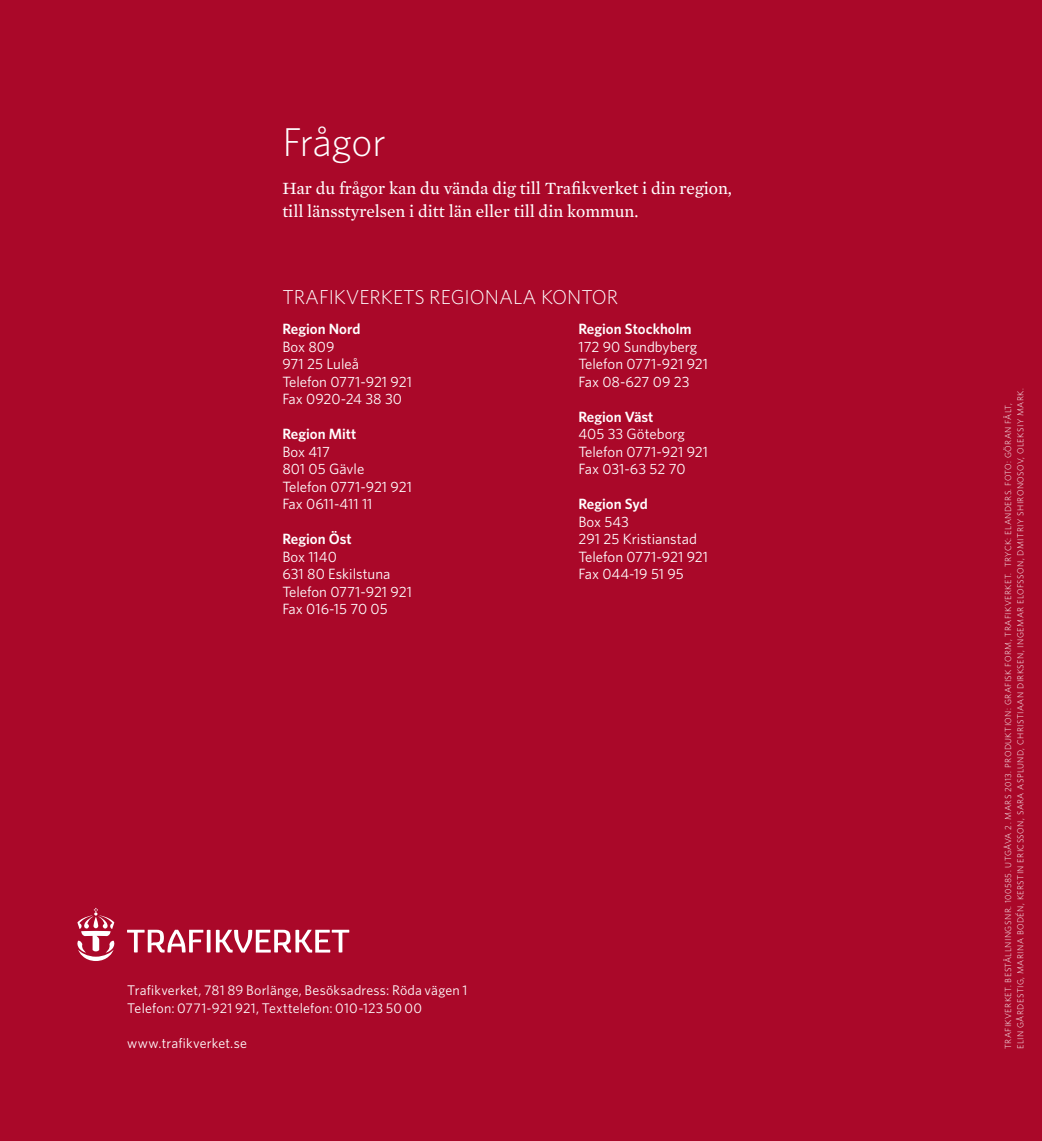
<style>
.page{position:relative;width:1042px;height:1141px;background:#aa0829}
.page>*{position:absolute;margin:0;border:0;box-sizing:border-box;transform-origin:0 0}
.t1{font:300 40.25px "Whitney";color:#fff}
.t2{font:300 20.12px "Whitney";color:#fff}
.t3{font:17.5px/22.8px "Mercury Text G2";color:#fff}
.t4{font:14.88px/17.5px "Whitney";color:#fff}
.t5{font:600 14.88px "Whitney";color:#fff}
.t6{font:14px/17.5px "Whitney";letter-spacing:.015em;color:#fff}
.t7{font:300 8.75px/12.2px "Whitney";letter-spacing:.05em;color:#fff}
</style>
<div class="page">
<svg style="left:216px;top:930px;width:133px;height:23px"></svg>
<svg style="left:127px;top:930px;width:83px;height:23px"></svg>
<svg style="left:77px;top:908px;width:38px;height:53px"></svg>
<h1 class="t1" style="left:282px;top:115px;width:105px">FRÅGOR</h1>
<p class="t3" style="left:282px;top:176px;width:451px">Har du frågor kan du vända dig till Trafikverket i din region, till länsstyrelsen i ditt län eller till din kommun.</p>
<h2 class="t2" style="left:282px;top:283px;width:337px">TRAFIKVERKETS REGIONALA KONTOR</h2>
<p class="t5" style="left:282px;top:319px;width:80px">Region Nord</p>
<p class="t4" style="left:282px;top:338px;width:131px">Box 809<br>971 25 Luleå<br>Telefon 0771-921 921<br>Fax 0920-24 38 30</p>
<p class="t5" style="left:282px;top:424px;width:75px">Region Mitt</p>
<p class="t4" style="left:282px;top:443px;width:131px">Box 417<br>801 05 Gävle<br>Telefon 0771-921 921<br>Fax 0611-411 11</p>
<p class="t5" style="left:282px;top:529px;width:71px">Region Öst</p>
<p class="t4" style="left:282px;top:547px;width:131px">Box 1140<br>631 80 Eskilstuna<br>Telefon 0771-921 921<br>Fax 016-15 70 05</p>
<p class="t5" style="left:578px;top:319px;width:115px">Region Stockholm</p>
<p class="t4" style="left:578px;top:337px;width:131px">172 90 Sundbyberg<br>Telefon 0771-921 921<br>Fax 08-627 09 23</p>
<p class="t5" style="left:578px;top:407px;width:76px">Region Väst</p>
<p class="t4" style="left:578px;top:425px;width:131px">405 33 Göteborg<br>Telefon 0771-921 921<br>Fax 031-63 52 70</p>
<p class="t5" style="left:578px;top:494px;width:71px">Region Syd</p>
<p class="t4" style="left:578px;top:512px;width:131px">Box 543<br>291 25 Kristianstad<br>Telefon 0771-921 921<br>Fax 044-19 51 95</p>
<p class="t6" style="left:127px;top:981px;width:342px">Trafikverket, 781 89 Borlänge, Besöksadress: Röda vägen 1<br>Telefon: 0771-921 921, Texttelefon: 010-123 50 00</p>
<p class="t6" style="left:127px;top:1034px;width:121px">www.trafikverket.se</p>
<p class="t7" style="left:1002px;top:1049px;width:663px;rotate:-90deg">TRAFIKVERKET. BESTÄLLN IN GSN R. 100585. UTGÅVA 2. MARS 2013. PRODUKTION : GRAFISK FORM, TRAFIKVERKET. TRYCK: ELAN DERS. FOTO: GÖRAN FÄLT,<br>ELIN GÅRDESTIG, MARINA BODÉN, KERSTIN ERICSSON, SARA ASPLUN D, CHRISTIAAN DIRKSEN, INGEMAR ELOFSSON, DMITRIY SHIRONOSOV, OLEKSIY MARK.</p>
</div>
